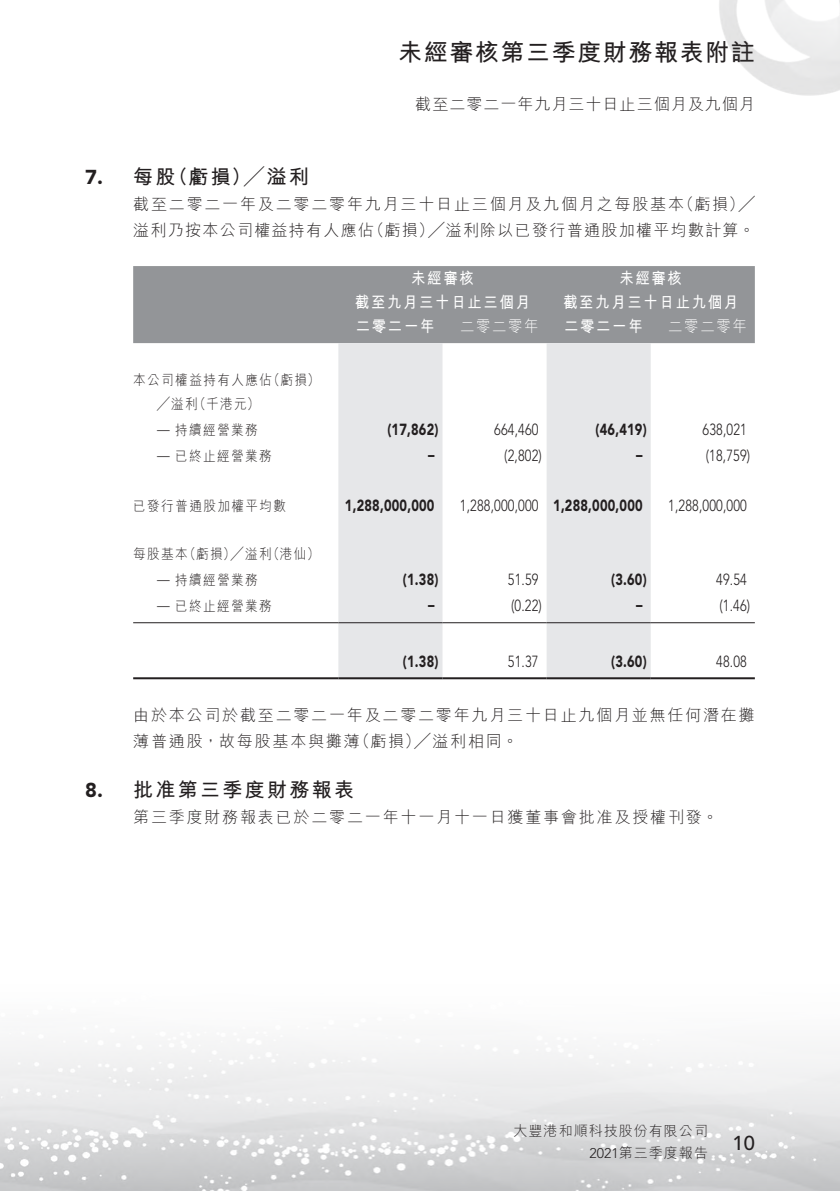
<style>
.page{position:relative;width:840px;height:1191px;background:#fff}
.page>*{position:absolute;margin:0;border:0;box-sizing:border-box;transform-origin:0 0}
.t1{font:700 24px "M Hei HK";letter-spacing:.065em;color:#231f20}
._03_H1{font:700 20px "M Hei HK";letter-spacing:.115em;color:#231f20}
._03_H1-2{font:900 20px "Avenir LT Std";color:#231f20}
.t2{font:500 20px "Avenir LT Std";color:#231f20}
._12___P2{font:300 16px/26px "M Hei HK";letter-spacing:.11em;color:#231f20}
._01_Body_Text{font:300 16px "Avenir LT Std";letter-spacing:.015em;color:#231f20;scale:.8 1}
._01_Body_Text-2{font:900 16px "Avenir LT Std";letter-spacing:.015em;color:#231f20;scale:.8 1}
._01_Body_Text-3{font:700 16px "M Hei HK";letter-spacing:.115em;color:#fff;scale:.9 1}
._12___P2-2{font:300 16px "M Hei HK";letter-spacing:.065em;color:#231f20}
._12___P2-3{font:300 16px "M Hei HK";letter-spacing:.08em;color:#231f20}
._01_Body_Text-4{font:300 16px "M Hei HK";letter-spacing:.115em;color:#fff;scale:.9 1}
._01_Body_Text-5{font:300 14px/24px "M Hei HK";letter-spacing:.115em;color:#231f20;scale:.9 1}
._01_Body_Text-6{font:300 14px "M Hei HK";letter-spacing:.075em;color:#231f20}
._01_Body_Text-7{font:300 14px "M Hei HK";letter-spacing:.115em;color:#231f20}
._01_Body_Text-8{font:300 14px "Avenir LT Std";color:#231f20;scale:.9 1}
.s1{font-family:"Avenir LT Std"}
</style>
<div class="page">
<img style="left:1px;top:1043px;width:838px;height:148px">
<img style="left:719px;top:0;width:120px;height:96px">
<div style="left:133px;top:266px;width:621px;height:77px;background:#939598"></div>
<svg style="left:338px;top:343px;width:312px;height:334px;fill:#e6e7e9"></svg>
<hr style="left:133px;top:622px;width:205px;height:1px;background:#231f20">
<hr style="left:338px;top:622px;width:104px;height:1px;background:#231f20">
<hr style="left:442px;top:622px;width:104px;height:1px;background:#231f20">
<hr style="left:546px;top:622px;width:104px;height:1px;background:#231f20">
<hr style="left:650px;top:622px;width:104px;height:1px;background:#231f20">
<hr style="left:133px;top:677px;width:205px;height:2px;background:#231f20">
<hr style="left:338px;top:677px;width:104px;height:2px;background:#231f20">
<hr style="left:442px;top:677px;width:104px;height:2px;background:#231f20">
<hr style="left:546px;top:677px;width:104px;height:2px;background:#231f20">
<hr style="left:650px;top:677px;width:104px;height:2px;background:#231f20">
<p class="_03_H1-2" style="left:85px;top:165px;width:20px">7.</p>
<p class="_03_H1-2" style="left:85px;top:778px;width:20px">8.</p>
<p class="_03_H1" style="left:168px;top:162px;width:142px">（虧損）╱溢利</p>
<p class="_03_H1" style="left:133px;top:162px;width:44px">每股</p>
<h1 class="t1" style="left:398px;top:35px;width:358px">未經審核第三季度財務報表附註</h1>
<p class="_12___P2-2" style="left:415px;top:96px;width:341px">截至二零二一年九月三十日止三個月及九個月</p>
<p class="_12___P2" style="left:738px;top:191px;width:17px">╱</p>
<p class="_12___P2" style="left:677px;top:191px;width:68px">（虧損(</p>
<p class="_12___P2" style="left:368px;top:191px;width:388px;text-indent:-235px">截至二零二一年及二零二零年九月三十日止三個月及九個月之每股基本<br>（虧損）╱溢利除以已發行普通股加權平均數計算。</p>
<p class="_12___P2-3" style="left:133px;top:222px;width:242px">溢利乃按本公司權益持有人應佔</p>
<p class="_01_Body_Text-5" style="left:267px;top:368px;width:59px">（虧損(</p>
<p class="_01_Body_Text-5" style="left:193px;top:368px;width:89px;text-indent:-60px">本公司權益持有人應佔（千港元(</p>
<p class="_01_Body_Text-5" style="left:157px;top:392px;width:47px">╱溢利</p>
<p class="_01_Body_Text-5" style="left:175px;top:418px;width:93px">持續經營業務</p>
<p class="_01_Body_Text-8" style="left:157px;top:421px;width:16px">—</p>
<p class="_01_Body_Text-5" style="left:175px;top:444px;width:109px">已終止經營業務</p>
<p class="_01_Body_Text-8" style="left:157px;top:447px;width:16px">—</p>
<p class="_01_Body_Text-5" style="left:133px;top:494px;width:171px">已發行普通股加權平均數</p>
<p class="_01_Body_Text-5" style="left:267px;top:542px;width:59px">（港仙(</p>
<p class="_01_Body_Text-5" style="left:183px;top:542px;width:100px">（虧損）╱溢利</p>
<p class="_01_Body_Text-5" style="left:133px;top:542px;width:62px">每股基本</p>
<p class="_01_Body_Text-5" style="left:175px;top:568px;width:93px">持續經營業務</p>
<p class="_01_Body_Text-8" style="left:157px;top:571px;width:16px">—</p>
<p class="_01_Body_Text-5" style="left:175px;top:594px;width:109px">已終止經營業務</p>
<p class="_01_Body_Text-8" style="left:157px;top:597px;width:16px">—</p>
<p class="_01_Body_Text-3" style="left:411px;top:266px;width:71px">未經審核</p>
<p class="_01_Body_Text-3" style="left:619px;top:266px;width:71px">未經審核</p>
<p class="_01_Body_Text-3" style="left:355px;top:290px;width:196px">截至九月三十日止三個月</p>
<p class="_01_Body_Text-3" style="left:563px;top:290px;width:196px">截至九月三十日止九個月</p>
<p class="_01_Body_Text-3" style="left:355px;top:314px;width:89px">二零二一年</p>
<p class="_01_Body_Text-4" style="left:460px;top:318px;width:89px">二零二零年</p>
<p class="_01_Body_Text-3" style="left:563px;top:314px;width:89px">二零二一年</p>
<p class="_01_Body_Text-4" style="left:668px;top:318px;width:89px">二零二零年</p>
<p class="_01_Body_Text-2" style="left:387px;top:420px;width:65px">)17,862(</p>
<p class="_01_Body_Text" style="left:494px;top:420px;width:57px">664,460</p>
<p class="_01_Body_Text-2" style="left:595px;top:420px;width:65px">)46,419(</p>
<p class="_01_Body_Text" style="left:702px;top:420px;width:57px">638,021</p>
<p class="_01_Body_Text-2" style="left:428px;top:444px;width:9px">–</p>
<p class="_01_Body_Text" style="left:504px;top:446px;width:49px">)2,802(</p>
<p class="_01_Body_Text-2" style="left:636px;top:444px;width:10px">–</p>
<p class="_01_Body_Text" style="left:705px;top:446px;width:57px">)18,759(</p>
<p class="_01_Body_Text-2" style="left:345px;top:496px;width:113px">1,288,000,000</p>
<p class="_01_Body_Text" style="left:459px;top:496px;width:100px">1,288,000,000</p>
<p class="_01_Body_Text-2" style="left:553px;top:496px;width:113px">1,288,000,000</p>
<p class="_01_Body_Text" style="left:667px;top:496px;width:100px">1,288,000,000</p>
<p class="_01_Body_Text-2" style="left:403px;top:570px;width:46px">)1.38(</p>
<p class="_01_Body_Text-2" style="left:428px;top:594px;width:9px">–</p>
<p class="_01_Body_Text" style="left:507px;top:570px;width:40px">51.59</p>
<p class="_01_Body_Text" style="left:511px;top:596px;width:40px">)0.22(</p>
<p class="_01_Body_Text-2" style="left:611px;top:570px;width:46px">)3.60(</p>
<p class="_01_Body_Text-2" style="left:636px;top:594px;width:10px">–</p>
<p class="_01_Body_Text" style="left:715px;top:570px;width:40px">49.54</p>
<p class="_01_Body_Text" style="left:719px;top:596px;width:40px">)1.46(</p>
<p class="_01_Body_Text-2" style="left:403px;top:652px;width:46px">)1.38(</p>
<p class="_12___P2" style="left:354px;top:702px;width:402px;text-indent:-221px">由於本公司於截至二零二一年及二零二零年九月三十日止九個月並無任何潛在攤（虧損）╱溢利相同。</p>
<p class="_01_Body_Text-2" style="left:611px;top:652px;width:46px">)3.60(</p>
<p class="_01_Body_Text" style="left:507px;top:652px;width:40px">51.37</p>
<p class="_01_Body_Text" style="left:715px;top:652px;width:40px">48.08</p>
<p class="_12___P2" style="left:133px;top:728px;width:228px">薄普通股，故每股基本與攤薄</p>
<p class="_03_H1" style="left:133px;top:775px;width:222px">批准第三季度財務報表</p>
<p class="_12___P2" style="left:133px;top:804px;width:586px">第三季度財務報表已於二零二一年十一月十一日獲董事會批准及授權刊發。</p>
<p class="_01_Body_Text-6" style="left:513px;top:1123px;width:196px">大豐港和順科技股份有限公司</p>
<p class="_01_Body_Text-7" style="left:589px;top:1145px;width:120px"><span class="s1">2021</span>第三季度報告</p>
<p class="t2" style="left:732px;top:1131px;width:24px">10</p>
</div>
